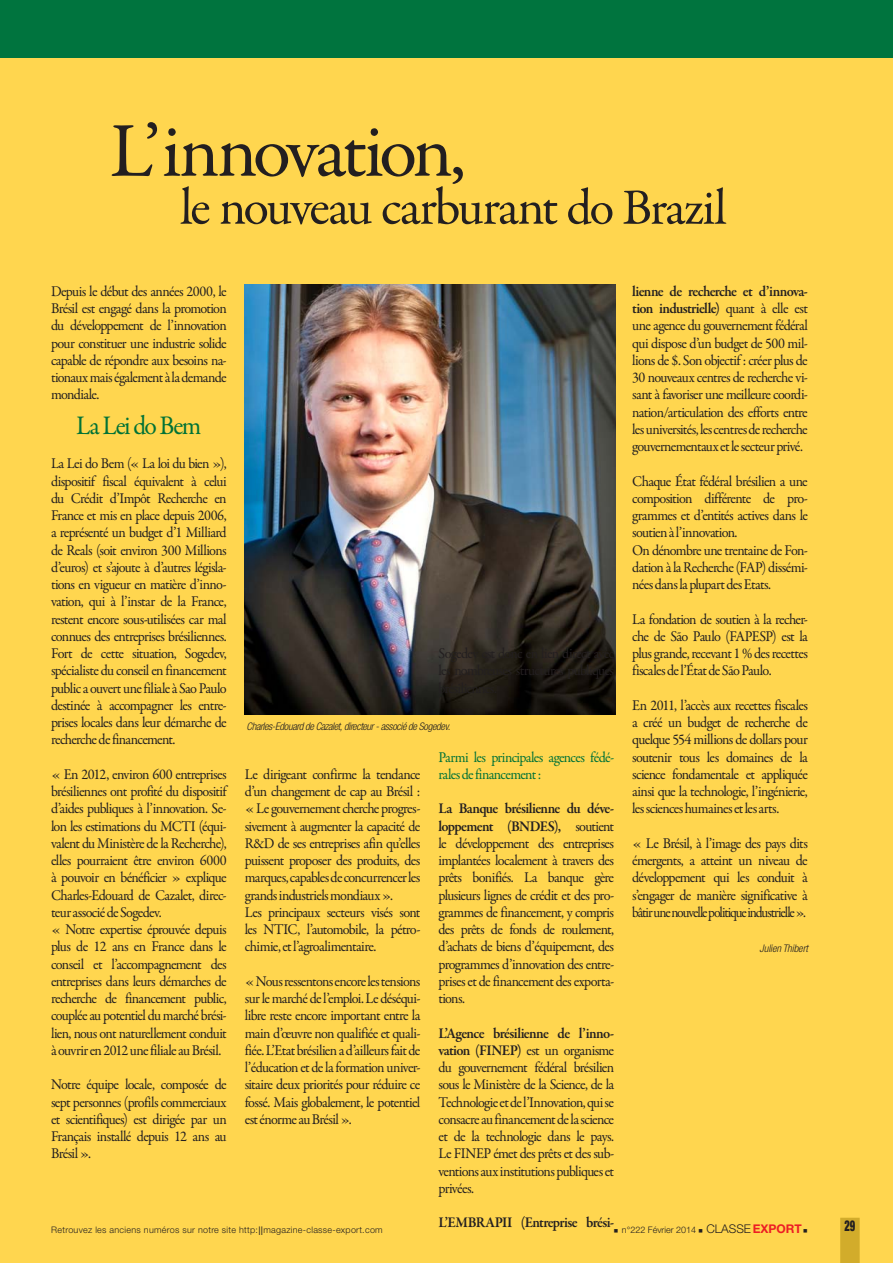
<style>
.page{position:relative;width:893px;height:1263px;background:#fff}
.page>*{position:absolute;margin:0;border:0;box-sizing:border-box;transform-origin:0 0}
.t1{font:78px "Garamond Premr Pro";letter-spacing:-.055em;color:#231f20}
.t2{font:52.5px "Garamond Premr Pro";letter-spacing:-.045em;color:#231f20}
.t3{font:27px "Garamond Premr Pro";letter-spacing:-.05em;color:#007236;scale:.95 1}
.t4{font:15px/17.2px "Garamond Premr Pro";letter-spacing:-.05em;color:#231f20;text-align:justify;scale:.95 1}
.t5{font:15px/17.2px "Garamond Premr Pro";letter-spacing:-.05em;color:#007236;scale:.95 1}
.t6{font:600 15px "Garamond Premr Pro";letter-spacing:-.045em;color:#231f20;scale:.95 1}
.t7{font:900 condensed 15px "Helvetica Neue";color:#231f20;scale:.7 1}
.t8{font:300 12px "Helvetica Neue";color:#231f20}
.t9{font:italic 300 condensed 10.5px "Helvetica Neue";letter-spacing:-.03em;color:#231f20}
.t10{font:italic 300 condensed 10.5px "Helvetica Neue";letter-spacing:-.01em;color:#231f20}
.t11{font:300 9px "Helvetica Neue";letter-spacing:.03em;color:#231f20}
.t12{font:300 9px "Helvetica Neue";color:#231f20}
.s1{font-size:51px}
.s2{font-weight:600}
.s3{font-size:12px}
.s4{font-weight:700;color:#ed1d24}
</style>
<div class="page">
<div style="left:0;top:38px;width:893px;height:1225px;background:#ffd64f"></div>
<div style="left:840px;top:1218px;width:20px;height:45px;background:#d2ac2b"></div>
<div style="left:0;top:0;width:893px;height:57px;background:#00743e"></div>
<img style="left:244px;top:284px;width:371px;height:430px">
<h1 class="t1" style="left:110px;top:104px;width:358px">L’innovation,</h1>
<h2 class="t2" style="left:180px;top:175px;width:548px">le nouveau carburant <span class="s1">do Brazil</span></h2>
<p class="t4" style="left:51px;top:283px;width:186px">Depuis le début des années 2000, le Brésil est engagé dans la promotion du développement de l’innovation pour constituer une industrie solide capable de répondre aux besoins na&shy;tionaux mais également à la demande mondiale.</p>
<h3 class="t3" style="left:76px;top:409px;width:133px">La Lei do Bem</h3>
<p class="t4" style="left:51px;top:455px;width:186px">La Lei do Bem (« La loi du bien »), dispositif fiscal équivalent à celui du Crédit d’Impôt Recherche en France et mis en place depuis 2006, a représenté un budget d’1 Milliard de Reals (soit environ 300 Millions d’euros) et s’ajoute à d’autres législa&shy;tions en vigueur en matière d’inno&shy;vation, qui à l’instar de la France, restent encore sous-utilisées car mal connues des entreprises brésiliennes.<br>Fort de cette situation, Sogedev, spécialiste du conseil en financement public a ouvert une filiale à Sao Paulo destinée à accompagner les entre&shy;prises locales dans leur démarche de recherche de financement.</p>
<p class="t4" style="left:51px;top:766px;width:186px;text-align:left">« En 2012, environ 600 entreprises brésiliennes ont profité du dispositif d’aides publiques à l’innovation. Se&shy;lon les estimations du MCTI (équi&shy;valent du Ministère de la Recherche), elles pourraient être environ 6000 à pouvoir en bénéficier » explique Charles-Edouard de Cazalet, direc&shy;teur associé de Sogedev.<br>« Notre expertise éprouvée depuis plus de 12 ans en France dans le conseil et l’accompagnement des entreprises dans leurs démarches de recherche de financement public, couplée au potentiel du marché brési&shy;lien, nous ont naturellement conduit à ouvrir en 2012 une filiale au Brésil.</p>
<p class="t4" style="left:51px;top:1076px;width:186px">Notre équipe locale, composée de sept personnes (profils commerciaux et scientifiques) est dirigée par un Français installé depuis 12 ans au Brésil ».</p>
<p class="t4" style="left:632px;top:283px;width:186px"><span class="s2">lienne de recherche et d’innova&shy;tion industrielle)</span> quant à elle est une agence du gouvernement fédéral qui dispose d’un budget de 500 mil&shy;lions de $. Son objectif : créer plus de 30 nouveaux centres de recherche vi&shy;sant à favoriser une meilleure coordi&shy;nation/articulation des efforts entre les universités, les centres de recherche gouvernementaux et le secteur privé.</p>
<p class="t4" style="left:632px;top:473px;width:186px;text-align:left">Chaque État fédéral brésilien a une composition différente de pro&shy;grammes et d’entités actives dans le soutien à l’innovation.<br>On dénombre une trentaine de Fon&shy;dation à la Recherche (FAP) dissémi&shy;nées dans la plupart des Etats.</p>
<p class="t4" style="left:632px;top:611px;width:186px">La fondation de soutien à la recher&shy;che de São Paulo (FAPESP) est la plus grande, recevant 1 % des recettes fiscales de l’État de São Paulo.</p>
<p class="t4" style="left:632px;top:697px;width:186px">En 2011, l’accès aux recettes fiscales a créé un budget de recherche de quelque 554 millions de dollars pour soutenir tous les domaines de la science fondamentale et appliquée ainsi que la technologie, l’ingénierie, les sciences humaines et les arts.</p>
<p class="t4" style="left:632px;top:835px;width:186px">« Le Brésil, à l’image des pays dits émergents, a atteint un niveau de développement qui les conduit à s’engager de manière significative à bâtir une nouvelle politique industrielle ».</p>
<p class="t10" style="left:760px;top:942px;width:50px">Julien Thibert</p>
<p class="t9" style="left:247px;top:720px;width:205px">Charles-Edouard de Cazalet, directeur - associé de Sogedev.</p>
<p class="t5" style="left:438px;top:749px;width:186px">Parmi les principales agences fédé&shy;rales de financement :</p>
<p class="t4" style="left:438px;top:800px;width:186px"><span class="s2">La Banque brésilienne du déve&shy;loppement (BNDES),</span> soutient le développement des entreprises implantées localement à travers des prêts bonifiés. La banque gère plusieurs lignes de crédit et des pro&shy;grammes de financement, y compris des prêts de fonds de roulement, d’achats de biens d’équipement, des programmes d’innovation des entre&shy;prises et de financement des exporta&shy;tions.</p>
<p class="t4" style="left:438px;top:1025px;width:186px"><span class="s2">L’Agence brésilienne de l’inno&shy;vation (FINEP)</span> est un organisme du gouvernement fédéral brésilien sous le Ministère de la Science, de la Technologie et de l’Innovation, qui se consacre au financement de la science et de la technologie dans le pays.<br>Le FINEP émet des prêts et des sub&shy;ventions aux institutions publiques et privées.</p>
<p class="t6" style="left:438px;top:1214px;width:186px">L’EMBRAPII (Entreprise brési-</p>
<p class="t4" style="left:245px;top:766px;width:186px;text-align:left">Le dirigeant confirme la tendance d’un changement de cap au Brésil : « Le gouvernement cherche progres&shy;sivement à augmenter la capacité de R&amp;D de ses entreprises afin qu’elles puissent proposer des produits, des marques, capables de concurrencer les grands industriels mondiaux ».<br>Les principaux secteurs visés sont les NTIC, l’automobile, la pétro&shy;chimie, et l’agroalimentaire.</p>
<p class="t4" style="left:245px;top:973px;width:186px">« Nous ressentons encore les tensions sur le marché de l’emploi. Le déséqui&shy;libre reste encore important entre la main d’œuvre non qualifiée et quali&shy;fiée. L’Etat brésilien a d’ailleurs fait de l’éducation et de la formation univer&shy;sitaire deux priorités pour réduire ce fossé. Mais globalement, le potentiel est énorme au Brésil ».</p>
<p class="t11" style="left:51px;top:1224px;width:333px">Retrouvez les anciens numéros sur notre site http:<span class="s3">ll</span>magazine-classe-export.com</p>
<p class="t12" style="left:614px;top:1224px;width:91px">■ n°222 Février 2014 ■</p>
<p class="t8" style="left:706px;top:1221px;width:103px">CLASSE<span class="s4">EXPORT</span> ■</p>
<p class="t7" style="left:844px;top:1217px;width:17px">29</p>
</div>
